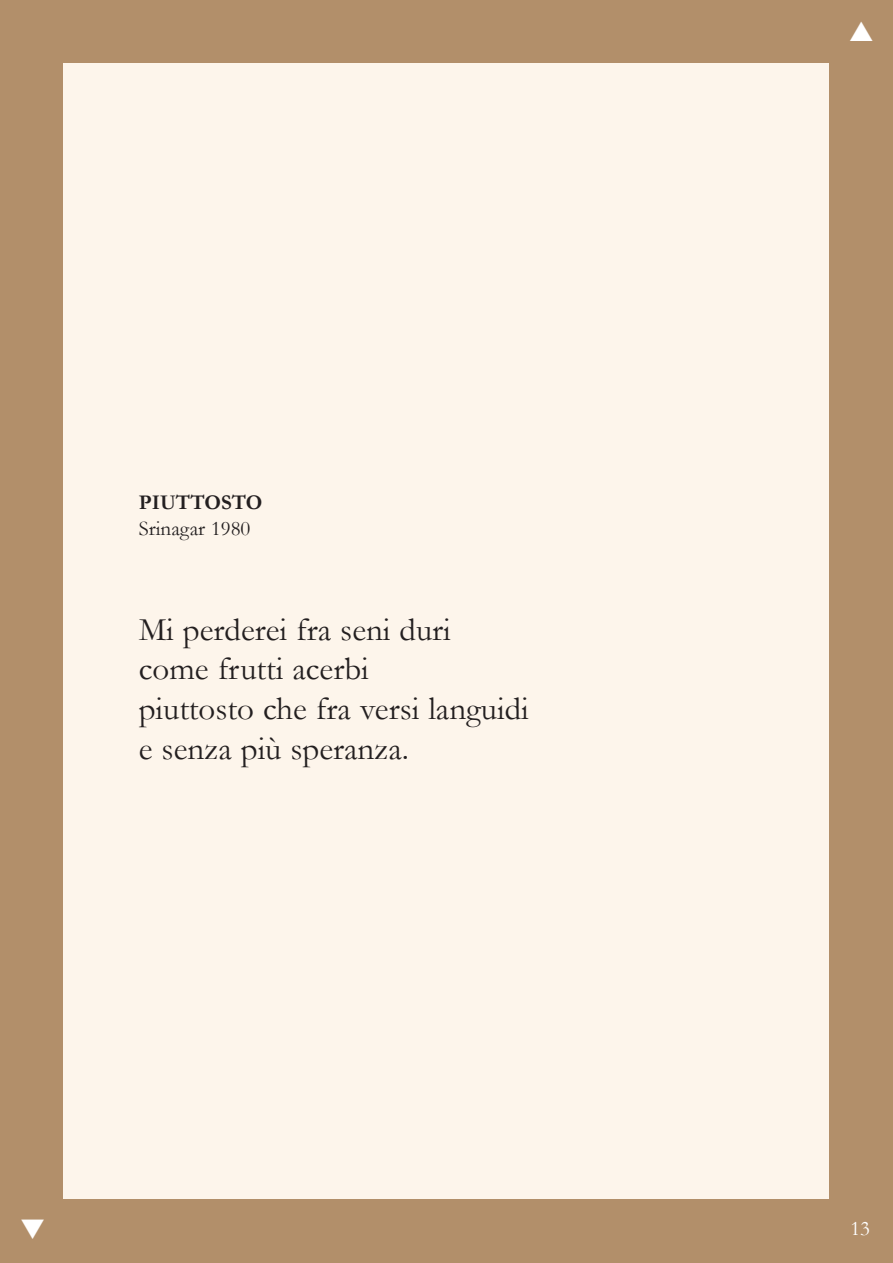
<style>
.page{position:relative;width:893px;height:1263px;background:#fff}
.page>*{position:absolute;margin:0;border:0;box-sizing:border-box;transform-origin:0 0}
.t1{font:33px/39.6px "Garamond";color:#231f20}
.t2{font:21px "Garamond";color:#231f20}
.t3{font:700 21px "Garamond";color:#231f20}
.t4{font:21px "Garamond";color:#fff}
</style>
<div class="page">
<div style="left:0;top:0;width:893px;height:1263px;background:linear-gradient(to right,#b28f6a,#b28f6a)"></div>
<div style="left:64px;top:64px;width:765px;height:1135px;background:#fdf5eb"></div>
<svg style="left:850px;top:21px;width:22px;height:20px"></svg>
<svg style="left:21px;top:1219px;width:23px;height:19px"></svg>
<p class="t3" style="left:139px;top:491px;width:125px">PIUTTOSTO</p>
<p class="t2" style="left:139px;top:517px;width:113px">Srinagar 1980</p>
<p class="t1" style="left:139px;top:610px;width:391px">Mi perderei fra seni duri come frutti acerbi<br>piuttosto che fra versi languidi e senza più speranza.</p>
<p class="t4" style="left:850px;top:1217px;width:21px">13</p>
</div>
